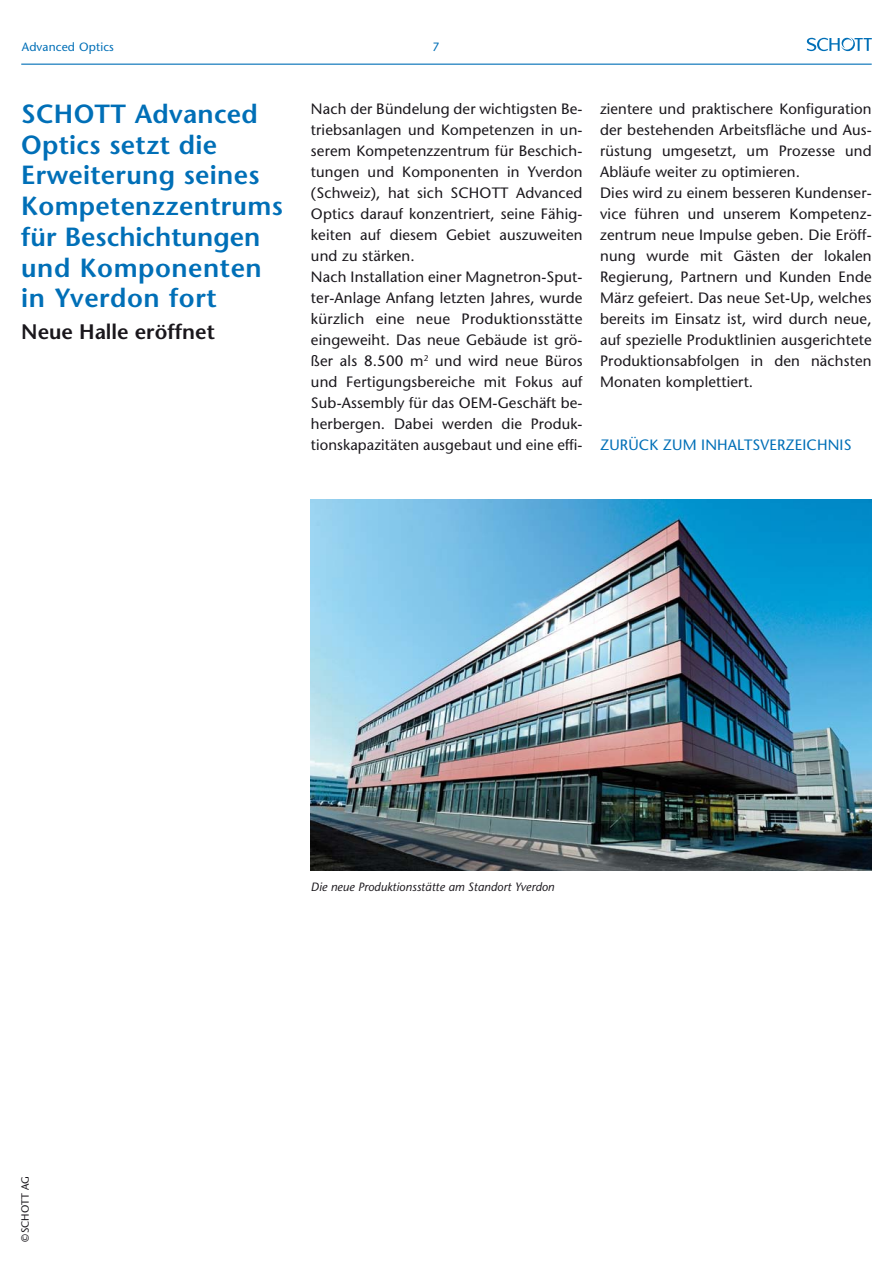
<style>
.page{position:relative;width:893px;height:1263px;background:#fff}
.page>*{position:absolute;margin:0;border:0;box-sizing:border-box;transform-origin:0 0}
.t1{font:600 26.25px/30.8px "Stone Sans Std";letter-spacing:.01em;color:#006fb7}
.t2{font:600 21px "Stone Sans Std";color:#1a171c}
.t3{font:500 15px/21px "Stone Sans Std";letter-spacing:.01em;color:#1a171c}
.t4{font:500 15px "Stone Sans Std";letter-spacing:.01em;color:#006fb7}
.t5{font:italic 500 12px "Stone Sans Std";letter-spacing:.005em;color:#1a171c}
.t6{font:500 12px "Stone Sans Std";letter-spacing:.01em;color:#006fb7}
.t7{font:500 10.5px "Stone Sans Std";color:#1a171c}
</style>
<div class="page">
<svg style="left:807px;top:37px;width:65px;height:14px"></svg>
<hr style="left:21px;top:64px;width:851px;height:1px;background:#006fb7">
<img style="left:311px;top:499px;width:561px;height:371px">
<p class="t6" style="left:22px;top:40px;width:94px">Advanced Optics</p>
<h1 class="t1" style="left:21px;top:98px;width:263px">SCHOTT Advanced<br>Optics setzt die<br>Erweiterung seines<br>Kompetenzzentrums für Beschichtungen und Komponenten in Yverdon fort</h1>
<h2 class="t2" style="left:21px;top:319px;width:195px">Neue Halle eröffnet</h2>
<p class="t6" style="left:432px;top:40px;width:8px">7</p>
<p class="t3" style="left:311px;top:98px;width:273px">Nach der Bündelung der wichtigsten Be&shy;triebsanlagen und Kompetenzen in un&shy;serem Kompetenzzentrum für Beschich&shy;tungen und Komponenten in Yverdon (Schweiz), hat sich SCHOTT Advanced Optics darauf konzentriert, seine Fähig&shy;keiten auf diesem Gebiet auszuweiten und zu stärken.<br>Nach Installation einer Magnetron-Sput&shy;ter-Anlage Anfang letzten Jahres, wurde kürzlich eine neue Produktionsstätte eingeweiht. Das neue Gebäude ist grö&shy;ßer als 8.500 m<sup>2</sup> und wird neue Büros und Fertigungsbereiche mit Fokus auf Sub-Assembly für das OEM-Geschäft be&shy;herbergen. Dabei werden die Produk&shy;tionskapazitäten ausgebaut und eine effi-</p>
<p class="t3" style="left:600px;top:98px;width:273px">zientere und praktischere Konfiguration der bestehenden Arbeitsfläche und Aus&shy;rüstung umgesetzt, um Prozesse und Abläufe weiter zu optimieren.<br>Dies wird zu einem besseren Kundenser&shy;vice führen und unserem Kompetenz&shy;zentrum neue Impulse geben. Die Eröff&shy;nung wurde mit Gästen der lokalen Regierung, Partnern und Kunden Ende März gefeiert. Das neue Set-Up, welches bereits im Einsatz ist, wird durch neue, auf spezielle Produktlinien ausgerichtete Produktionsabfolgen in den nächsten Monaten komplettiert.</p>
<p class="t4" style="left:600px;top:436px;width:253px">ZURÜCK ZUM INHALTSVERZEICHNIS</p>
<p class="t7" style="left:19px;top:1242px;width:67px;rotate:-90deg">©SCHOTT AG</p>
<p class="t5" style="left:311px;top:880px;width:245px">Die neue Produktionsstätte am Standort Yverdon</p>
</div>
